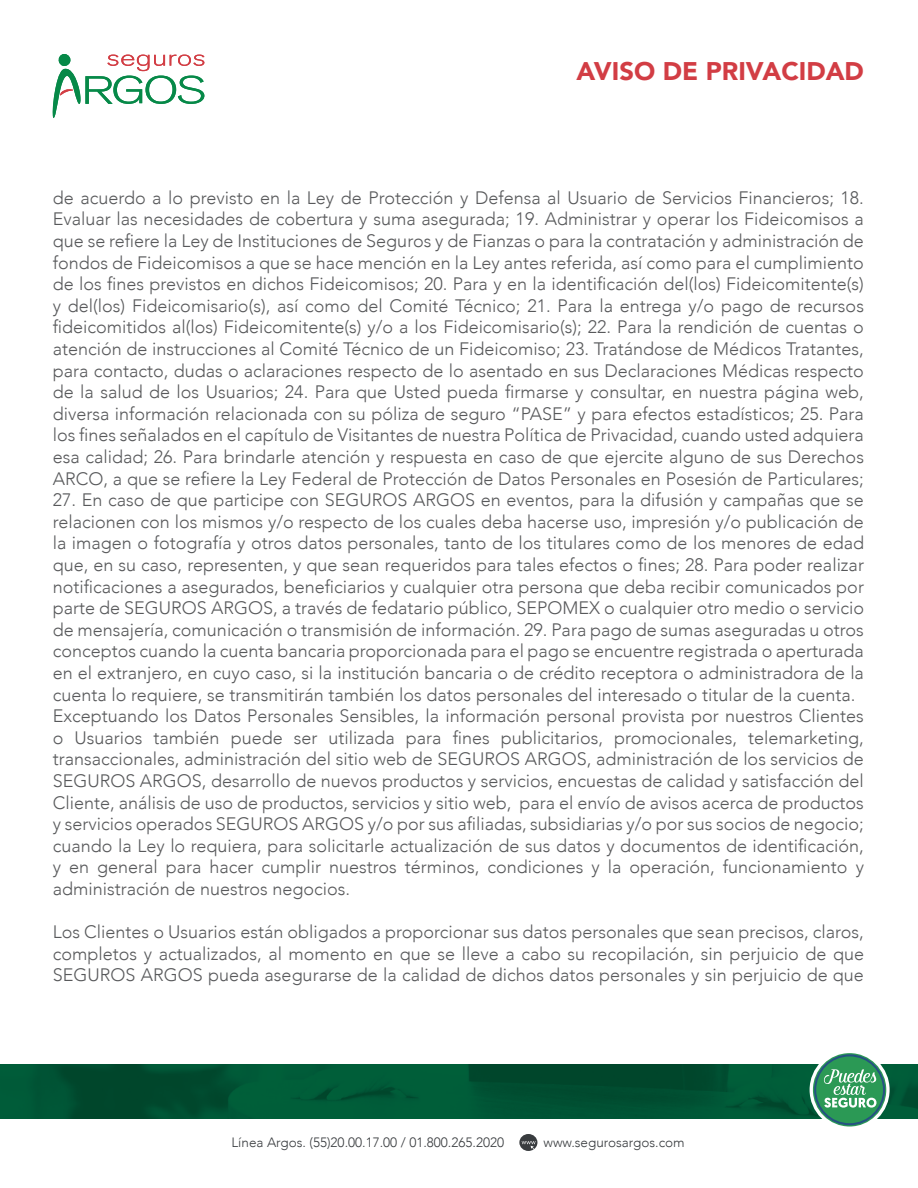
<style>
.page{position:relative;width:918px;height:1188px;background:#fff}
.page>*{position:absolute;margin:0;border:0;box-sizing:border-box;transform-origin:0 0}
.t1{font:900 25.5px "Avenir";color:#d23d44}
.t2{font:300 18px/21.6px "Avenir";color:#58595b;text-align:justify}
.t3{font:300 13.5px "Avenir";color:#393c3f}
</style>
<div class="page">
<svg style="left:52px;top:54px;width:152px;height:64px"></svg>
<img style="left:0;top:1065px;width:918px;height:53px">
<svg style="left:811px;top:1051px;width:77px;height:77px"></svg>
<svg style="left:814px;top:1054px;width:71px;height:71px"></svg>
<div style="left:816px;top:1056px;width:67px;height:67px;background:#2b9955;border-radius:50%"></div>
<svg style="left:822px;top:1069px;width:55px;height:39px"></svg>
<div style="left:810px;top:1050px;width:80px;height:80px;border:3px solid #fff;border-radius:50%"></div>
<svg style="left:519px;top:1134px;width:19px;height:17px"></svg>
<h1 class="t1" style="left:577px;top:49px;width:289px">AVISO DE PRIVACIDAD</h1>
<p class="t2" style="left:53px;top:187px;width:813px">de acuerdo a lo previsto en la Ley de Protección y Defensa al Usuario de Servicios Financieros; 18.<br>Evaluar las necesidades de cobertura y suma asegurada; 19. Administrar y operar los Fideicomisos a que se refiere la Ley de Instituciones de Seguros y de Fianzas o para la contratación y administración de fondos de Fideicomisos a que se hace mención en la Ley antes referida, así como para el cumplimiento de los fines previstos en dichos Fideicomisos; 20. Para y en la identificación del(los) Fideicomitente(s) y del(los) Fideicomisario(s), así como del Comité Técnico; 21. Para la entrega y/o pago de recursos fideicomitidos al(los) Fideicomitente(s) y/o a los Fideicomisario(s); 22. Para la rendición de cuentas o atención de instrucciones al Comité Técnico de un Fideicomiso; 23. Tratándose de Médicos Tratantes, para contacto, dudas o aclaraciones respecto de lo asentado en sus Declaraciones Médicas respecto de la salud de los Usuarios; 24. Para que Usted pueda firmarse y consultar, en nuestra página web, diversa información relacionada con su póliza de seguro “PASE” y para efectos estadísticos; 25. Para los fines señalados en el capítulo de Visitantes de nuestra Política de Privacidad, cuando usted adquiera esa calidad; 26. Para brindarle atención y respuesta en caso de que ejercite alguno de sus Derechos ARCO, a que se refiere la Ley Federal de Protección de Datos Personales en Posesión de Particulares;</p>
<p class="t2" style="left:53px;top:489px;width:813px;text-align:left">27. En caso de que participe con SEGUROS ARGOS en eventos, para la difusión y campañas que se relacionen con los mismos y/o respecto de los cuales deba hacerse uso, impresión y/o publicación de la imagen o fotografía y otros datos personales, tanto de los titulares como de los menores de edad que, en su caso, representen, y que sean requeridos para tales efectos o fines; 28. Para poder realizar notificaciones a asegurados, beneficiarios y cualquier otra persona que deba recibir comunicados por parte de SEGUROS ARGOS, a través de fedatario público, SEPOMEX o cualquier otro medio o servicio de mensajería, comunicación o transmisión de información. 29. Para pago de sumas aseguradas u otros conceptos cuando la cuenta bancaria proporcionada para el pago se encuentre registrada o aperturada en el extranjero, en cuyo caso, si la institución bancaria o de crédito receptora o administradora de la cuenta lo requiere, se transmitirán también los datos personales del interesado o titular de la cuenta.<br>Exceptuando los Datos Personales Sensibles, la información personal provista por nuestros Clientes o Usuarios también puede ser utilizada para fines publicitarios, promocionales, telemarketing, transaccionales, administración del sitio web de SEGUROS ARGOS, administración de los servicios de SEGUROS ARGOS, desarrollo de nuevos productos y servicios, encuestas de calidad y satisfacción del Cliente, análisis de uso de productos, servicios y sitio web, para el envío de avisos acerca de productos y servicios operados SEGUROS ARGOS y/o por sus afiliadas, subsidiarias y/o por sus socios de negocio; cuando la Ley lo requiera, para solicitarle actualización de sus datos y documentos de identificación, y en general para hacer cumplir nuestros términos, condiciones y la operación, funcionamiento y administración de nuestros negocios.</p>
<p class="t2" style="left:53px;top:921px;width:813px">Los Clientes o Usuarios están obligados a proporcionar sus datos personales que sean precisos, claros, completos y actualizados, al momento en que se lleve a cabo su recopilación, sin perjuicio de que SEGUROS ARGOS pueda asegurarse de la calidad de dichos datos personales y sin perjuicio de que</p>
<p class="t3" style="left:232px;top:1134px;width:274px">Línea Argos. (55)20.00.17.00 / 01.800.265.2020</p>
<p class="t3" style="left:544px;top:1134px;width:143px">www.segurosargos.com</p>
</div>
